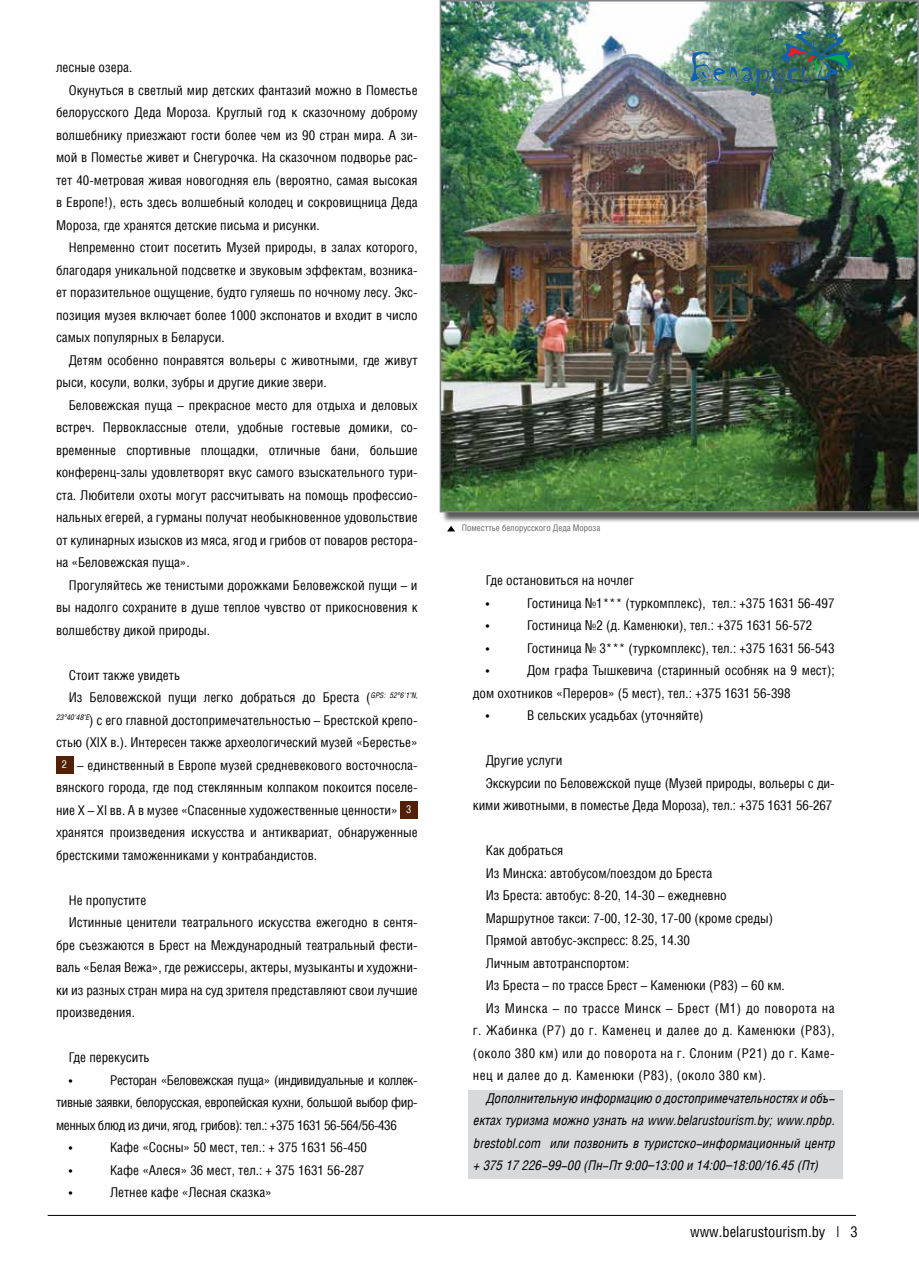
<style>
.page{position:relative;width:919px;height:1280px;background:#fff}
.page>*{position:absolute;margin:0;border:0;box-sizing:border-box;transform-origin:0 0}
.t1{font:15px "Helios Cond";color:#000}
.t2{font:13.5px/22.5px "Helios Cond";color:#000}
.t3{font:italic 13.5px/22.5px "Helios Cond";color:#000;text-align:justify}
.t4{font:13.5px "Helios Cond";letter-spacing:.03em;color:#000}
.t5{font:13.5px "Helios Cond";letter-spacing:-.03em;color:#000}
.t6{font:9px "Helios Cond";color:#636466}
.s1{font-size:10.8px;color:#fff}
</style>
<div class="page">
<div style="left:441px;top:1px;width:477px;height:522px;background:#000;opacity:.64"></div>
<img style="left:442px;top:3px;width:473px;height:506px">
<div style="left:439px;top:0;width:479px;height:512px;border:2px solid #808285"></div>
<div style="left:468px;top:1090px;width:374px;height:88px;background:#d7d9da"></div>
<hr style="left:48px;top:1215px;width:807px;height:1px;background:#000">
<img style="left:691px;top:30px;width:162px;height:66px">
<div style="left:56px;top:757px;width:17px;height:17px;background:#522105"></div>
<div style="left:400px;top:802px;width:17px;height:17px;background:#522105"></div>
<svg style="left:447px;top:526px;width:8px;height:5px"></svg>
<p class="t2" style="left:56px;top:56px;width:78px">лесные озера.</p>
<p class="t2" style="left:69px;top:78px;width:350px">Окунуться в светлый мир детских фантазий можно в Поместье</p>
<p class="t2" style="left:56px;top:101px;width:363px">белорусского Деда Мороза. Круглый год к сказочному доброму</p>
<p class="t2" style="left:56px;top:123px;width:363px">волшебнику приезжают гости более чем из 90 стран мира. А зи-</p>
<p class="t2" style="left:56px;top:146px;width:363px">мой в Поместье живет и Снегурочка. На сказочном подворье рас-</p>
<p class="t2" style="left:56px;top:168px;width:363px">тет 40-метровая живая новогодняя ель (вероятно, самая высокая</p>
<p class="t2" style="left:56px;top:191px;width:363px">в Европе!), есть здесь волшебный колодец и сокровищница Деда</p>
<p class="t2" style="left:56px;top:213px;width:265px">Мороза, где хранятся детские письма и рисунки.</p>
<p class="t2" style="left:69px;top:236px;width:350px">Непременно стоит посетить Музей природы, в залах которого,</p>
<p class="t2" style="left:56px;top:258px;width:363px">благодаря уникальной подсветке и звуковым эффектам, возника-</p>
<p class="t2" style="left:56px;top:281px;width:363px">ет поразительное ощущение, будто гуляешь по ночному лесу. Экс-</p>
<p class="t2" style="left:56px;top:303px;width:363px">позиция музея включает более 1000 экспонатов и входит в число</p>
<p class="t2" style="left:56px;top:326px;width:170px">самых популярных в Беларуси.</p>
<p class="t2" style="left:69px;top:348px;width:350px">Детям особенно понравятся вольеры с животными, где живут</p>
<p class="t2" style="left:56px;top:371px;width:272px">рыси, косули, волки, зубры и другие дикие звери.</p>
<p class="t2" style="left:69px;top:393px;width:350px">Беловежская пуща – прекрасное место для отдыха и деловых</p>
<p class="t2" style="left:56px;top:416px;width:363px">встреч. Первоклассные отели, удобные гостевые домики, со-</p>
<p class="t2" style="left:56px;top:438px;width:363px">временные спортивные площадки, отличные бани, большие</p>
<p class="t2" style="left:56px;top:461px;width:363px">конференц-залы удовлетворят вкус самого взыскательного тури-</p>
<p class="t2" style="left:56px;top:483px;width:363px">ста. Любители охоты могут рассчитывать на помощь профессио-</p>
<p class="t2" style="left:56px;top:506px;width:363px">нальных егерей, а гурманы получат необыкновенное удовольствие</p>
<p class="t2" style="left:56px;top:528px;width:363px">от кулинарных изысков из мяса, ягод и грибов от поваров рестора-</p>
<p class="t2" style="left:56px;top:551px;width:135px">на «Беловежская пуща».</p>
<p class="t2" style="left:69px;top:573px;width:350px">Прогуляйтесь же тенистыми дорожками Беловежской пущи – и</p>
<p class="t2" style="left:56px;top:596px;width:363px">вы надолго сохраните в душе теплое чувство от прикосновения к</p>
<p class="t2" style="left:56px;top:618px;width:155px">волшебству дикой природы.</p>
<p class="t2" style="left:69px;top:663px;width:113px">Стоит также увидеть</p>
<p class="t2" style="left:69px;top:686px;width:350px">Из Беловежской пущи легко добраться до Бреста (<sup>GPS:</sup> <sup>52°6'1"N,</sup></p>
<p class="t2" style="left:56px;top:708px;width:363px"><sup>23°40'48"E</sup>) с его главной достопримечательностью – Брестской крепо-</p>
<p class="t2" style="left:56px;top:731px;width:363px">стью (XIX в.). Интересен также археологический музей «Берестье»</p>
<p class="t2" style="left:62px;top:753px;width:357px"><span class="s1">2</span> – единственный в Европе музей средневекового восточносла-</p>
<p class="t2" style="left:56px;top:776px;width:363px">вянского города, где под стеклянным колпаком покоится поселе-</p>
<p class="t2" style="left:56px;top:798px;width:357px">ние X – XI вв. А в музее «Спасенные художественные ценности» <span class="s1">3</span></p>
<p class="t2" style="left:56px;top:821px;width:363px">хранятся произведения искусства и антиквариат, обнаруженные</p>
<p class="t2" style="left:56px;top:843px;width:262px">брестскими таможенниками у контрабандистов.</p>
<p class="t2" style="left:69px;top:888px;width:79px">Не пропустите</p>
<p class="t2" style="left:69px;top:911px;width:350px">Истинные ценители театрального искусства ежегодно в сентя-</p>
<p class="t2" style="left:56px;top:933px;width:363px">бре съезжаются в Брест на Международный театральный фести-</p>
<p class="t2" style="left:56px;top:956px;width:363px">валь «Белая Вежа», где режиссеры, актеры, музыканты и художни-</p>
<p class="t2" style="left:56px;top:978px;width:363px">ки из разных стран мира на суд зрителя представляют свои лучшие</p>
<p class="t2" style="left:56px;top:1001px;width:80px">произведения.</p>
<p class="t2" style="left:69px;top:1046px;width:82px">Где перекусить •</p>
<p class="t5" style="left:110px;top:1072px;width:309px">Ресторан «Беловежская пуща» (индивидуальные и коллек-</p>
<p class="t5" style="left:56px;top:1094px;width:363px">тивные заявки, белорусская, европейская кухни, большой выбор фир-</p>
<p class="t5" style="left:56px;top:1117px;width:342px">менных блюд из дичи, ягод, грибов): тел.: +375 1631 56-564/56-436</p>
<p class="t2" style="left:69px;top:1136px;width:5px">•</p>
<p class="t2" style="left:110px;top:1136px;width:258px">Кафе «Сосны» 50 мест, тел.: + 375 1631 56-450</p>
<p class="t2" style="left:69px;top:1158px;width:5px">•</p>
<p class="t2" style="left:110px;top:1158px;width:255px">Кафе «Алеся» 36 мест, тел.: + 375 1631 56-287</p>
<p class="t2" style="left:69px;top:1181px;width:5px">•</p>
<p class="t2" style="left:110px;top:1181px;width:163px">Летнее кафе «Лесная сказка»</p>
<p class="t6" style="left:462px;top:523px;width:140px">Поместтье белорусского Деда Мороза</p>
<p class="t2" style="left:485px;top:569px;width:150px">Где остановиться на ночлег •</p>
<p class="t2" style="left:527px;top:591px;width:309px">Гостиница №1*** (туркомплекс), тел.: +375 1631 56-497</p>
<p class="t2" style="left:485px;top:614px;width:5px">•</p>
<p class="t2" style="left:527px;top:614px;width:287px">Гостиница №2 (д. Каменюки), тел.: +375 1631 56-572</p>
<p class="t2" style="left:485px;top:636px;width:5px">•</p>
<p class="t2" style="left:527px;top:636px;width:309px">Гостиница № 3*** (туркомплекс), тел.: +375 1631 56-543</p>
<p class="t2" style="left:485px;top:659px;width:5px">•</p>
<p class="t2" style="left:527px;top:659px;width:309px">Дом графа Тышкевича (старинный особняк на 9 мест);</p>
<p class="t2" style="left:473px;top:681px;width:319px">дом охотников «Переров» (5 мест), тел.: +375 1631 56-398</p>
<p class="t2" style="left:485px;top:704px;width:5px">•</p>
<p class="t2" style="left:527px;top:704px;width:178px">В сельских усадьбах (уточняйте)</p>
<p class="t2" style="left:485px;top:749px;width:78px">Другие услуги</p>
<p class="t2" style="left:485px;top:771px;width:350px">Экскурсии по Беловежской пуще (Музей природы, вольеры с ди-</p>
<p class="t2" style="left:473px;top:794px;width:361px">кими животными, в поместье Деда Мороза), тел.: +375 1631 56-267</p>
<p class="t2" style="left:485px;top:839px;width:79px">Как добраться</p>
<p class="t2" style="left:485px;top:861px;width:228px">Из Минска: автобусом/поездом до Бреста</p>
<p class="t2" style="left:485px;top:884px;width:242px">Из Бреста: автобус: 8-20, 14-30 – ежедневно</p>
<p class="t2" style="left:485px;top:906px;width:289px">Маршрутное такси: 7-00, 12-30, 17-00 (кроме среды)</p>
<p class="t2" style="left:485px;top:929px;width:206px">Прямой автобус-экспресс: 8.25, 14.30</p>
<p class="t2" style="left:485px;top:951px;width:145px">Личным автотранспортом:</p>
<p class="t2" style="left:485px;top:974px;width:300px">Из Бреста – по трассе Брест – Каменюки (Р83) – 60 км.</p>
<p class="t4" style="left:485px;top:1000px;width:350px">Из Минска – по трассе Минск – Брест (М1) до поворота на</p>
<p class="t4" style="left:473px;top:1022px;width:363px">г. Жабинка (Р7) до г. Каменец и далее до д. Каменюки (Р83),</p>
<p class="t4" style="left:473px;top:1045px;width:363px">(около 380 км) или до поворота на г. Слоним (Р21) до г. Каме-</p>
<p class="t4" style="left:473px;top:1067px;width:295px">нец и далее до д. Каменюки (Р83), (около 380 км).</p>
<p class="t3" style="left:473px;top:1087px;width:363px;text-indent:13px">Дополнительную информацию о достопримечательностях и объ&shy;ектах туризма можно узнать на www.belarustourism.by; www.npbp. brestobl.com или позвонить в туристско-информационный центр + 375 17 226-99-00 (Пн-Пт 9:00–13:00 и 14:00–18:00/16.45 (Пт)</p>
<p class="t1" style="left:690px;top:1223px;width:169px">www.belarustourism.by | 3</p>
</div>
